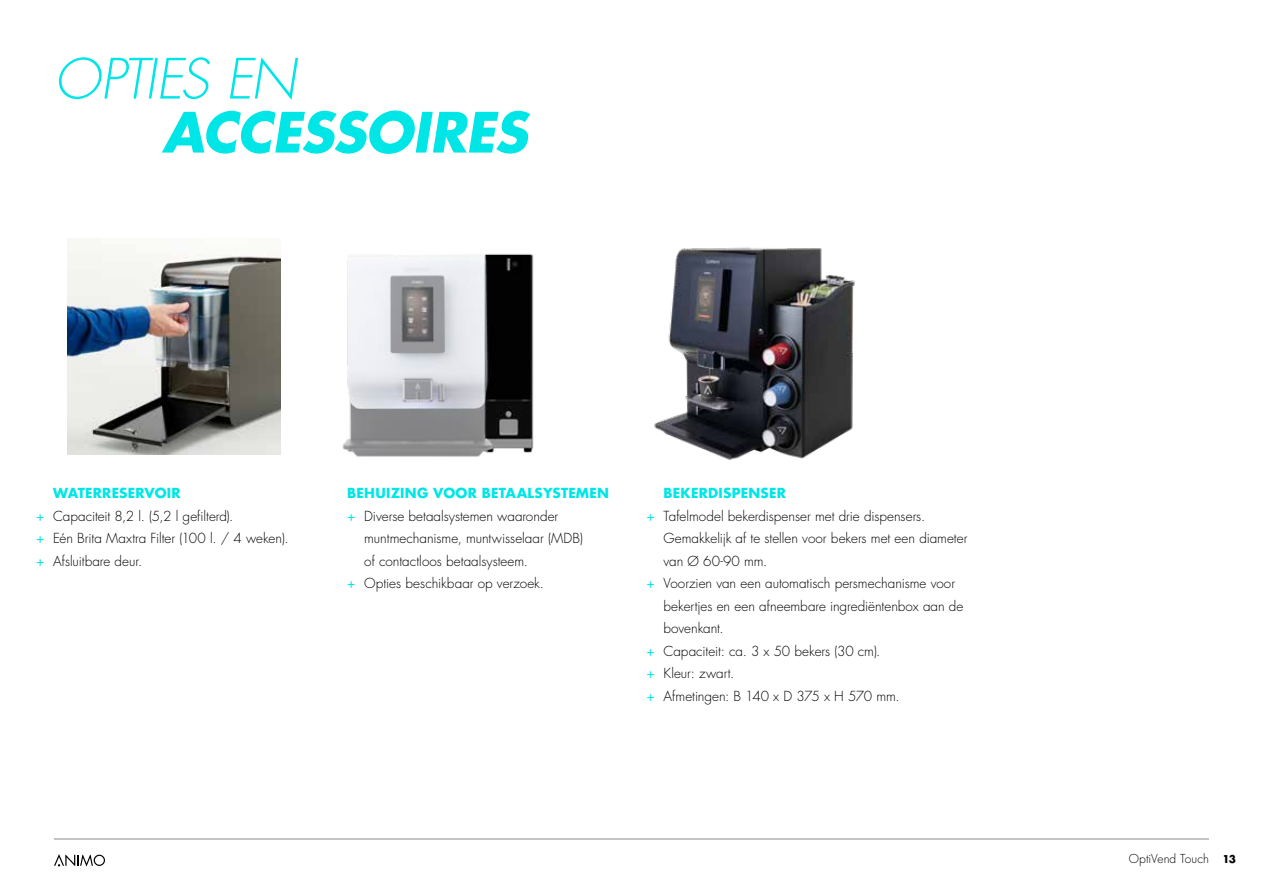
<style>
.page{position:relative;width:1263px;height:893px;background:#fff}
.page>*{position:absolute;margin:0;border:0;box-sizing:border-box;transform-origin:0 0}
.t1{font:italic 700 54px "Futura Std";letter-spacing:-.02em;color:#00e6e6}
.t2{font:italic 300 54px "Futura Std";letter-spacing:-.045em;color:#00e6e6}
.t3{font:300 13.5px/22.5px "Futura Std";color:#000}
.t4{font:700 13.5px "Futura Std";letter-spacing:.015em;color:#00e6e6}
.t5{font:300 12px "Futura Std";letter-spacing:.005em;color:#000}
.s1{font-weight:700;color:#00e6e6}
.s2{font-weight:400;color:#00e6e6}
.s3{font-weight:700;font-size:10.5px}
</style>
<div class="page">
<img style="left:67px;top:238px;width:214px;height:217px">
<svg style="left:54px;top:854px;width:51px;height:13px"></svg>
<hr style="left:54px;top:839px;width:1155px;height:1px;background:#888c86">
<img style="left:654px;top:247px;width:201px;height:213px">
<img style="left:342px;top:254px;width:192px;height:203px">
<h1 class="t2" style="left:54px;top:46px;width:243px">OPTIES EN</h1>
<h1 class="t1" style="left:162px;top:96px;width:367px">ACCESSOIRES</h1>
<p class="t3" style="left:36px;top:482px;width:254px;text-indent:17px"><span class="s1">WATERRESERVOIR<br></span><span class="s2">+</span> Capaciteit 8,2 l. (5,2 l gefilterd).<br><span class="s2">+</span> Eén Brita Maxtra Filter (100 l. / 4 weken). <span class="s2">+</span> Afsluitbare deur.</p>
<p class="t4" style="left:347px;top:484px;width:263px">BEHUIZING VOOR BETAALSYSTEMEN</p>
<p class="t3" style="left:347px;top:505px;width:213px"><span class="s2">+</span> Diverse betaalsystemen waaronder</p>
<p class="t3" style="left:364px;top:527px;width:220px">muntmechanisme, muntwisselaar (MDB)</p>
<p class="t3" style="left:364px;top:550px;width:165px">of contactloos betaalsysteem.</p>
<p class="t3" style="left:347px;top:572px;width:198px"><span class="s2">+</span> Opties beschikbaar op verzoek.</p>
<p class="t4" style="left:663px;top:484px;width:124px">BEKERDISPENSER</p>
<p class="t3" style="left:646px;top:505px;width:280px"><span class="s2">+</span> Tafelmodel bekerdispenser met drie dispensers.</p>
<p class="t3" style="left:663px;top:527px;width:305px">Gemakkelijk af te stellen voor bekers met een diameter</p>
<p class="t3" style="left:663px;top:550px;width:105px">van Ø 60-90 mm.</p>
<p class="t3" style="left:646px;top:572px;width:310px"><span class="s2">+</span> Voorzien van een automatisch persmechanisme voor</p>
<p class="t3" style="left:663px;top:595px;width:301px">bekertjes en een afneembare ingrediëntenbox aan de</p>
<p class="t3" style="left:663px;top:617px;width:62px">bovenkant.</p>
<p class="t3" style="left:646px;top:640px;width:235px"><span class="s2">+</span> Capaciteit: ca. 3 x 50 bekers (30 cm).</p>
<p class="t3" style="left:646px;top:662px;width:89px"><span class="s2">+</span> Kleur: zwart.</p>
<p class="t3" style="left:646px;top:685px;width:255px"><span class="s2">+</span> Afmetingen: B 140 x D 375 x H 570 mm.</p>
<p class="t5" style="left:1129px;top:851px;width:109px">OptiVend Touch <span class="s3">13</span></p>
</div>
